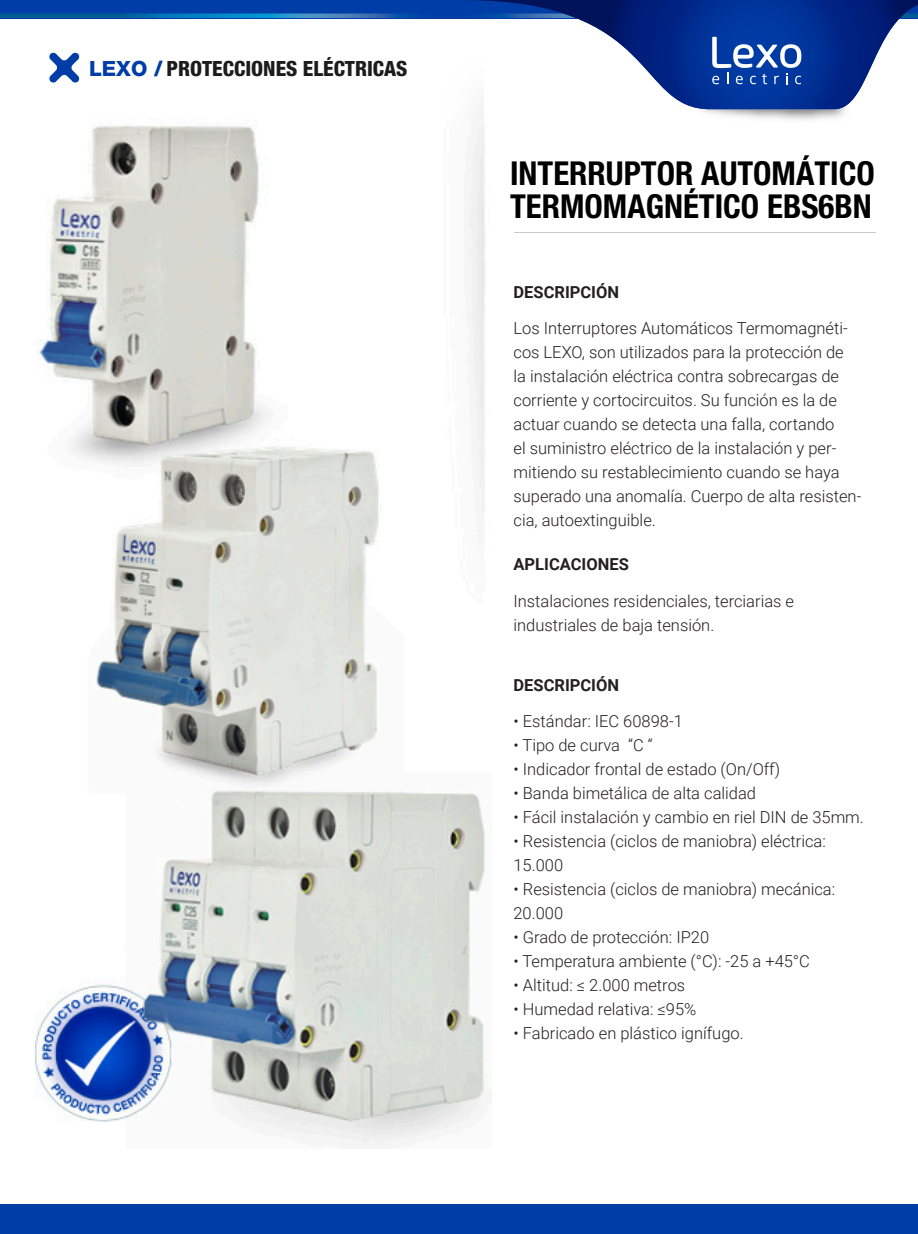
<style>
.page{position:relative;width:918px;height:1234px;background:#fff}
.page>*{position:absolute;margin:0;border:0;box-sizing:border-box;transform-origin:0 0}
.t1{font:700 condensed 33px/33px "Helvetica Neue LT Std";color:#000}
.t2{font:800 condensed 21px "Helvetica Neue LT Std";color:#1c1c1c}
.t3{font:300 16.5px/24px "Roboto";color:#231f20}
.t4{font:700 16.5px "Roboto";color:#231f20}
.s1{font-stretch:normal;color:#003da6}
</style>
<div class="page">
<img style="left:700px;top:109px;width:146px;height:11px">
<div style="left:0;top:0;width:918px;height:18px;background:#003da6"></div>
<img style="left:0;top:14px;width:415px;height:4px">
<img style="left:463px;top:0;width:455px;height:109px">
<svg style="left:49px;top:52px;width:31px;height:31px"></svg>
<svg style="left:712px;top:37px;width:89px;height:47px"></svg>
<hr style="left:514px;top:232px;width:362px;height:1px;background:#c7c9cc">
<div style="left:0;top:1204px;width:918px;height:29px;background:#003da6"></div>
<img style="left:35px;top:123px;width:451px;height:1021px">
<p class="t2" style="left:89px;top:56px;width:320px"><span class="s1">LEXO /</span> PROTECCIONES ELÉCTRICAS</p>
<h1 class="t1" style="left:510px;top:156px;width:366px">INTERRUPTOR AUTOMÁTICO<br>TERMOMAGNÉTICO EBS6BN</h1>
<p class="t4" style="left:514px;top:280px;width:107px">DESCRIPCIÓN</p>
<p class="t3" style="left:514px;top:315px;width:349px">Los Interruptores Automáticos Termomagnéti&shy;cos LEXO, son utilizados para la protección de<br>la instalación eléctrica contra sobrecargas de corriente y cortocircuitos. Su función es la de actuar cuando se detecta una falla, cortando<br>el suministro eléctrico de la instalación y per&shy;mitiendo su restablecimiento cuando se haya superado una anomalía. Cuerpo de alta resisten&shy;cia, autoextinguible.</p>
<p class="t4" style="left:514px;top:552px;width:117px">APLICACIONES</p>
<p class="t3" style="left:514px;top:588px;width:282px">Instalaciones residenciales, terciarias e</p>
<p class="t3" style="left:514px;top:612px;width:202px">industriales de baja tensión.</p>
<p class="t4" style="left:514px;top:673px;width:107px">DESCRIPCIÓN</p>
<p class="t3" style="left:514px;top:708px;width:171px">• Estándar: IEC 60898-1</p>
<p class="t3" style="left:514px;top:732px;width:141px">• Tipo de curva “C “</p>
<p class="t3" style="left:514px;top:756px;width:268px">• Indicador frontal de estado (On/Off)</p>
<p class="t3" style="left:514px;top:780px;width:244px">• Banda bimetálica de alta calidad</p>
<p class="t3" style="left:514px;top:804px;width:352px">• Fácil instalación y cambio en riel DIN de 35mm.</p>
<p class="t3" style="left:514px;top:828px;width:314px">• Resistencia (ciclos de maniobra) eléctrica:<br>15.000</p>
<p class="t3" style="left:514px;top:876px;width:323px">• Resistencia (ciclos de maniobra) mecánica:<br>20.000</p>
<p class="t3" style="left:514px;top:924px;width:197px">• Grado de protección: IP20</p>
<p class="t3" style="left:514px;top:948px;width:298px">• Temperatura ambiente (°C): -25 a +45°C</p>
<p class="t3" style="left:514px;top:972px;width:173px">• Altitud: ≤ 2.000 metros</p>
<p class="t3" style="left:514px;top:996px;width:184px">• Humedad relativa: ≤95%</p>
<p class="t3" style="left:514px;top:1020px;width:232px">• Fabricado en plástico ignífugo.</p>
</div>
